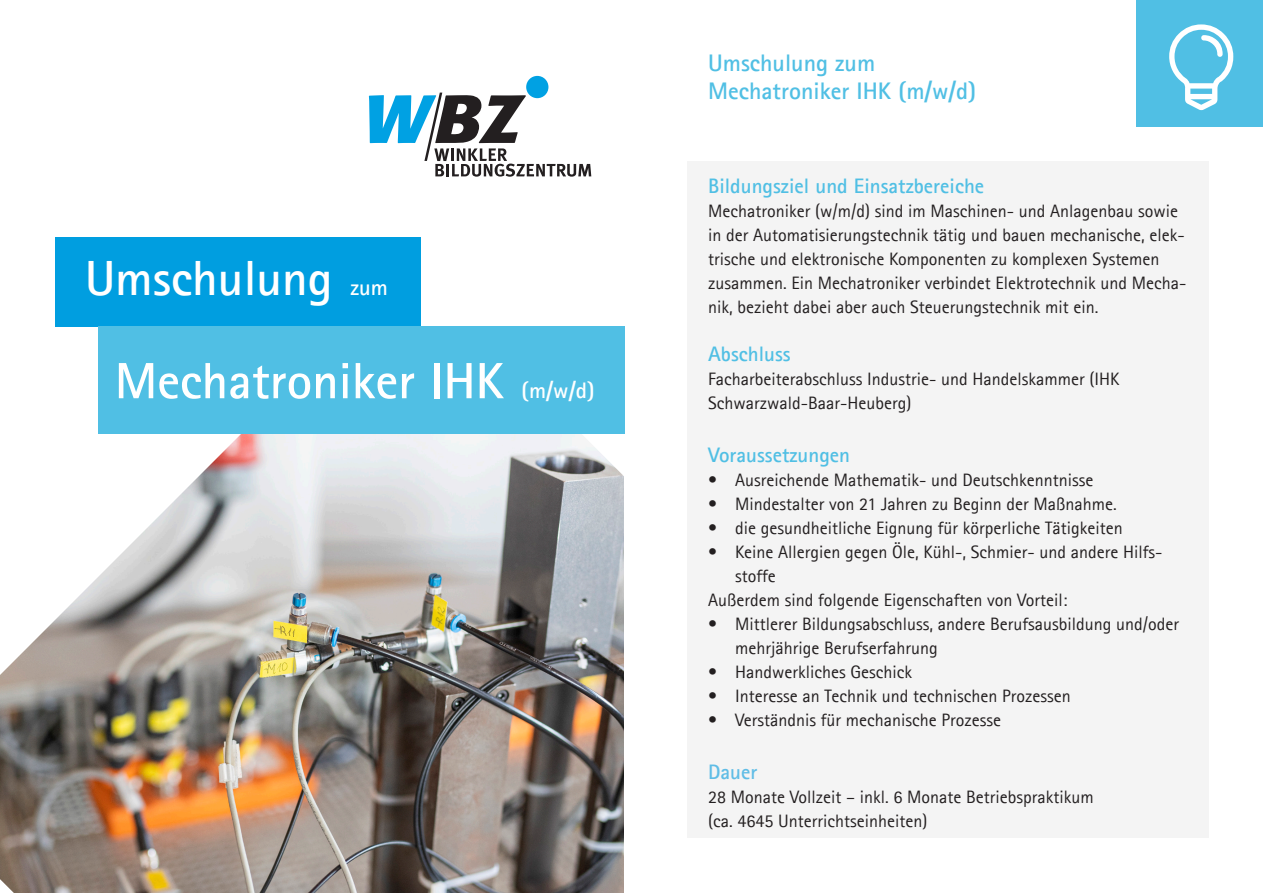
<style>
.page{position:relative;width:1263px;height:893px;background:#fff}
.page>*{position:absolute;margin:0;border:0;box-sizing:border-box;transform-origin:0 0}
.t1{font:700 51px "Agfa Rotis Sans Serif";color:#fff}
.t2{font:700 49.5px "Agfa Rotis Sans Serif";color:#fff}
.t3{font:700 24px "Agfa Rotis Sans Serif";color:#50bfe4}
.t4{font:700 22.5px "Agfa Rotis Sans Serif";color:#fff}
.t5{font:700 21px "Agfa Rotis Sans Serif";color:#50bfe4}
.t6{font:700 21px "Agfa Rotis Sans Serif";color:#60bde6}
.t7{font:18px/24px "Agfa Rotis Sans Serif";color:#231f20}
.s1{font-size:22.5px}
</style>
<div class="page">
<img style="left:0;top:366px;width:624px;height:527px">
<div style="left:55px;top:237px;width:366px;height:89px;background:#009ee0"></div>
<div style="left:99px;top:326px;width:526px;height:108px;background:#50bfe4"></div>
<div style="left:526px;top:76px;width:22px;height:22px;background:#00a1e3;border-radius:50%"></div>
<svg style="left:369px;top:93px;width:222px;height:84px"></svg>
<div style="left:688px;top:162px;width:521px;height:676px;background:#f4f4f4"></div>
<div style="left:1137px;top:1px;width:126px;height:126px;background:#50bfe4"></div>
<p class="t2" style="left:85px;top:247px;width:304px">Umschulung <span class="s1">zum</span></p>
<p class="t1" style="left:115px;top:349px;width:391px">Mechatroniker IHK</p>
<p class="t4" style="left:522px;top:376px;width:74px">(m/w/d)</p>
<p class="t3" style="left:708px;top:47px;width:169px">Umschulung zum</p>
<p class="t3" style="left:708px;top:76px;width:269px">Mechatroniker IHK (m/w/d)</p>
<p class="t5" style="left:708px;top:173px;width:278px">Bildungsziel und Einsatzbereiche</p>
<p class="t7" style="left:708px;top:199px;width:480px">Mechatroniker (w/m/d) sind im Maschinen- und Anlagenbau sowie in der Automatisierungstechnik tätig und bauen mechanische, elek&shy;trische und elektronische Komponenten zu komplexen Systemen zusammen. Ein Mechatroniker verbindet Elektrotechnik und Mecha&shy;nik, bezieht dabei aber auch Steuerungstechnik mit ein.</p>
<p class="t5" style="left:708px;top:341px;width:84px">Abschluss</p>
<p class="t7" style="left:708px;top:367px;width:413px">Facharbeiterabschluss Industrie- und Handelskammer (IHK<br>Schwarzwald-Baar-Heuberg)</p>
<p class="t5" style="left:708px;top:441px;width:143px">Voraussetzungen</p>
<p class="t7" style="left:708px;top:468px;width:387px">• Ausreichende Mathematik- und Deutschkenntnisse</p>
<p class="t7" style="left:708px;top:492px;width:410px">• Mindestalter von 21 Jahren zu Beginn der Maßnahme.</p>
<p class="t7" style="left:708px;top:516px;width:416px">• die gesundheitliche Eignung für körperliche Tätigkeiten</p>
<p class="t7" style="left:735px;top:540px;width:429px;text-indent:-27px">• Keine Allergien gegen Öle, Kühl-, Schmier- und andere Hilfs&shy;stoffe</p>
<p class="t7" style="left:708px;top:588px;width:361px">Außerdem sind folgende Eigenschaften von Vorteil:</p>
<p class="t7" style="left:735px;top:612px;width:445px;text-indent:-27px">• Mittlerer Bildungsabschluss, andere Berufsausbildung und/oder mehrjährige Berufserfahrung</p>
<p class="t7" style="left:708px;top:660px;width:205px">• Handwerkliches Geschick</p>
<p class="t7" style="left:708px;top:684px;width:364px">• Interesse an Technik und technischen Prozessen</p>
<p class="t7" style="left:708px;top:708px;width:294px">• Verständnis für mechanische Prozesse</p>
<p class="t6" style="left:708px;top:758px;width:51px">Dauer</p>
<p class="t7" style="left:708px;top:784px;width:387px">28 Monate Vollzeit – inkl. 6 Monate Betriebspraktikum</p>
<p class="t7" style="left:708px;top:808px;width:221px">(ca. 4645 Unterrichtseinheiten)</p>
</div>
